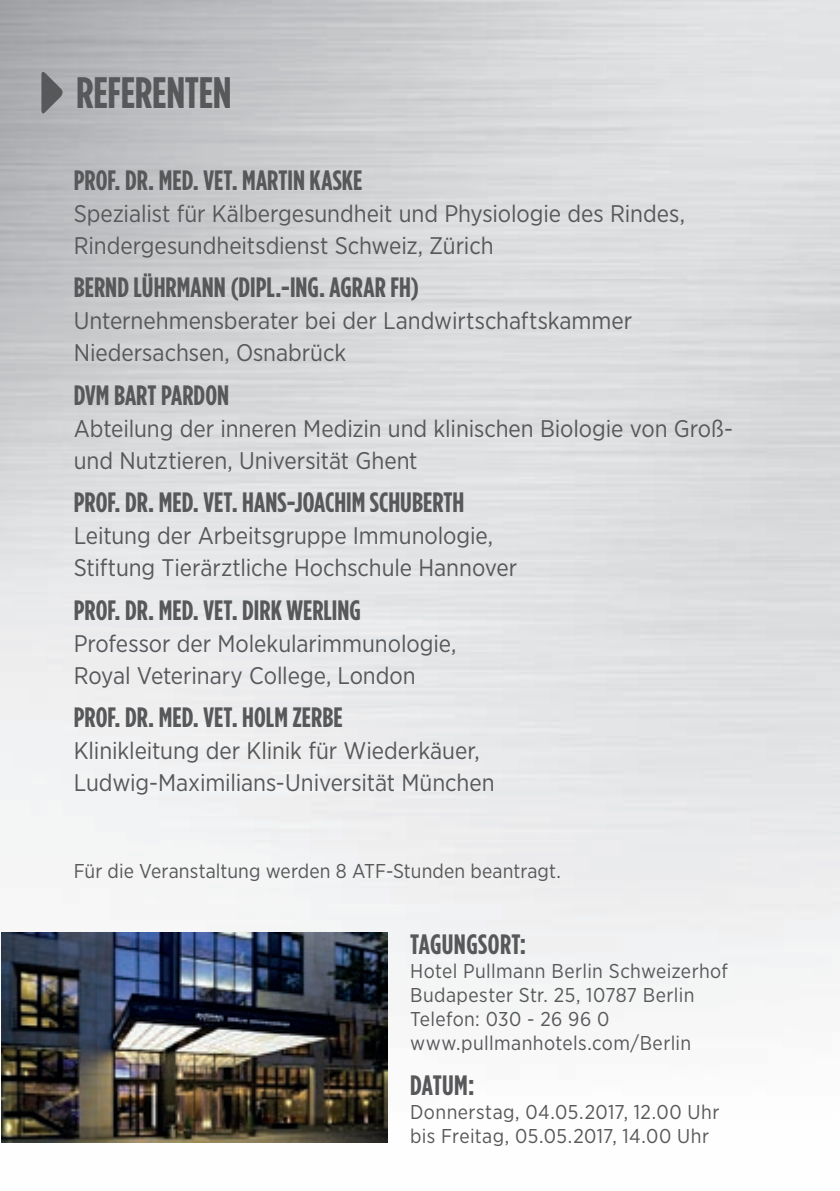
<style>
.page{position:relative;width:840px;height:1191px;background:#fff}
.page>*{position:absolute;margin:0;border:0;box-sizing:border-box;transform-origin:0 0}
.t1{font:700 44px "Gotham Condensed";letter-spacing:-.005em;color:#57585a}
.t2{font:700 28px "Gotham Condensed";color:#57585a}
.t3{font:24px/32px "Gotham Narrow";letter-spacing:-.005em;color:#57585a}
.t4{font:20px/24px "Gotham Narrow";letter-spacing:.015em;color:#57585a}
</style>
<div class="page">
<img style="left:0;top:0;width:839px;height:1143px">
<svg style="left:41px;top:69px;width:24px;height:47px"></svg>
<img style="left:2px;top:932px;width:385px;height:210px">
<h1 class="t1" style="left:76px;top:67px;width:157px">REFERENTEN</h1>
<p class="t2" style="left:74px;top:164px;width:290px">PROF. DR. MED. VET. MARTIN KASKE</p>
<p class="t3" style="left:74px;top:197px;width:612px">Spezialist für Kälbergesundheit und Physiologie des Rindes,<br>Rindergesundheitsdienst Schweiz, Zürich</p>
<p class="t2" style="left:74px;top:271px;width:346px">BERND LÜHRMANN (DIPL.-ING. AGRAR FH)</p>
<p class="t3" style="left:74px;top:304px;width:559px">Unternehmensberater bei der Landwirtschaftskammer<br>Niedersachsen, Osnabrück</p>
<p class="t2" style="left:74px;top:378px;width:157px">DVM BART PARDON</p>
<p class="t3" style="left:74px;top:412px;width:660px">Abteilung der inneren Medizin und klinischen Biologie von Groß&shy;und Nutztieren, Universität Ghent</p>
<p class="t2" style="left:74px;top:486px;width:392px">PROF. DR. MED. VET. HANS-JOACHIM SCHUBERTH</p>
<p class="t3" style="left:74px;top:519px;width:444px">Leitung der Arbeitsgruppe Immunologie,<br>Stiftung Tierärztliche Hochschule Hannover</p>
<p class="t2" style="left:74px;top:593px;width:288px">PROF. DR. MED. VET. DIRK WERLING</p>
<p class="t3" style="left:74px;top:626px;width:384px">Professor der Molekularimmunologie,<br>Royal Veterinary College, London</p>
<p class="t2" style="left:74px;top:700px;width:270px">PROF. DR. MED. VET. HOLM ZERBE</p>
<p class="t3" style="left:74px;top:734px;width:422px">Klinikleitung der Klinik für Wiederkäuer,<br>Ludwig-Maximilians-Universität München</p>
<p class="t4" style="left:74px;top:858px;width:488px">Für die Veranstaltung werden 8 ATF-Stunden beantragt.</p>
<p class="t2" style="left:410px;top:928px;width:118px">TAGUNGSORT:</p>
<p class="t4" style="left:410px;top:959px;width:319px">Hotel Pullmann Berlin Schweizerhof<br>Budapester Str. 25, 10787 Berlin<br>Telefon: 030 - 26 96 0 www.pullmanhotels.com/Berlin</p>
<p class="t2" style="left:410px;top:1068px;width:66px">DATUM:</p>
<p class="t4" style="left:410px;top:1099px;width:311px">Donnerstag, 04.05.2017, 12.00 Uhr bis Freitag, 05.05.2017, 14.00 Uhr</p>
</div>
